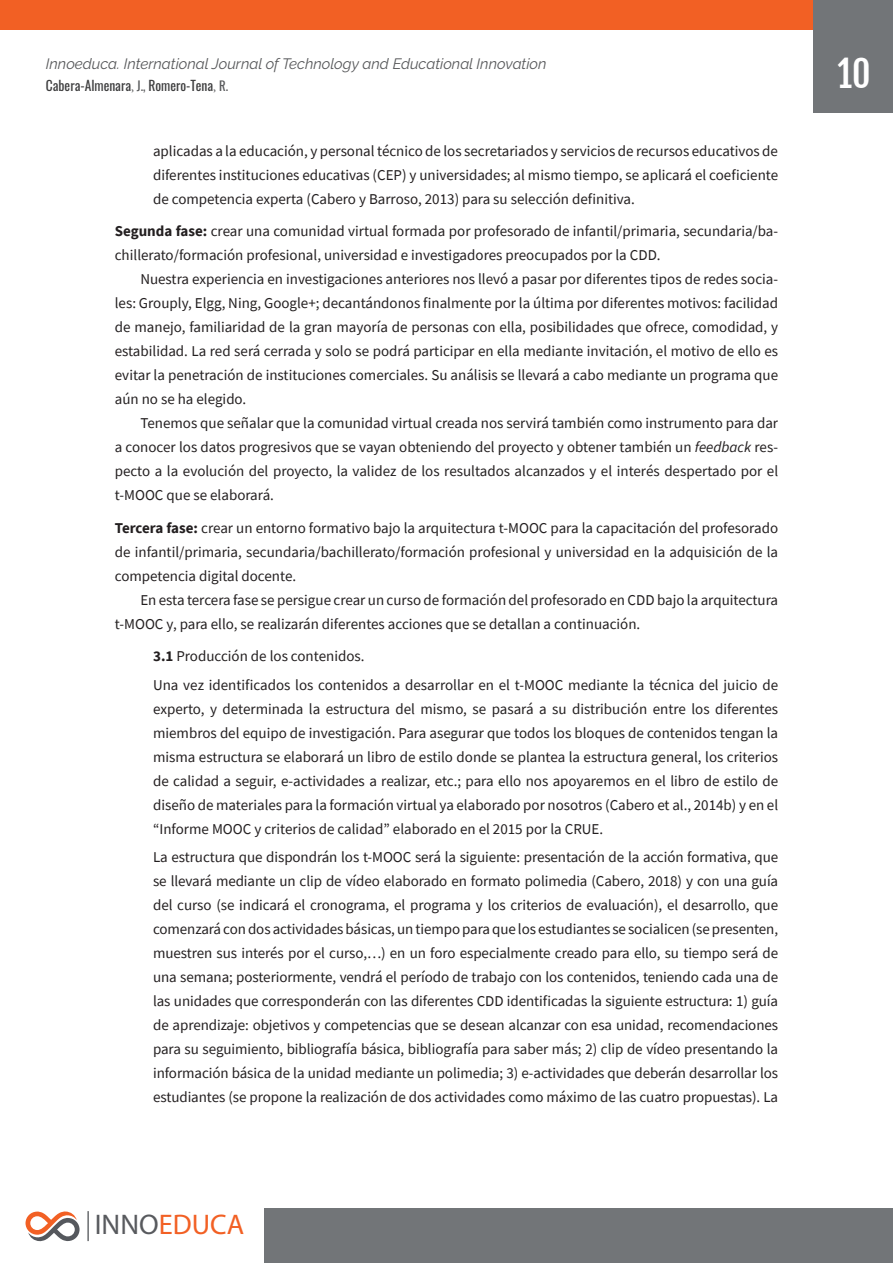
<style>
.page{position:relative;width:893px;height:1263px;background:#fff}
.page>*{position:absolute;margin:0;border:0;box-sizing:border-box;transform-origin:0 0}
.t1{font:36px "Fjalla One";color:#fff}
.t2{font:28.5px "Myriad Pro";color:#f26024}
.t3{font:15px/24px "Source Sans Pro";color:#231f20;text-align:justify}
.t4{font:italic 15px "Raleway";color:#57585a}
.t5{font:13.5px "Oswald";color:#3e3e3f}
.s1{font-family:"Minion Pro";font-size:12.75px;color:#57585a}
.s2{font-size:12.75px;color:#57585a}
.s3{font-weight:700}
.s4{font-style:italic}
.s5{color:#585a5e}
</style>
<div class="page">
<div style="left:0;top:0;width:893px;height:30px;background:#f26024"></div>
<div style="left:814px;top:0;width:79px;height:112px;background:#727578"></div>
<div style="left:264px;top:1209px;width:629px;height:54px;background:#727578"></div>
<img style="left:87px;top:1211px;width:2px;height:30px">
<svg style="left:26px;top:1211px;width:54px;height:30px"></svg>
<p class="t4" style="left:46px;top:55px;width:502px">Innoeduca. International Journal of Technology and Educational Innovation</p>
<p class="t5" style="left:46px;top:74px;width:184px">Cabera-Almenara<span class="s1">,</span> <span class="s2">J.,</span> Romero-Tena<span class="s1">,</span> <span class="s2">R.</span></p>
<p class="t3" style="left:153px;top:139px;width:627px">aplicadas a la educación, y personal técnico de los secretariados y servicios de recursos educativos de diferentes instituciones educativas (CEP) y universidades; al mismo tiempo, se aplicará el coeficiente de competencia experta (Cabero y Barroso, 2013) para su selección definitiva.</p>
<p class="t3" style="left:115px;top:219px;width:665px"><span class="s3">Segunda fase:</span> crear una comunidad virtual formada por profesorado de infantil/primaria, secundaria/ba&shy;chillerato/formación profesional, universidad e investigadores preocupados por la CDD.</p>
<p class="t3" style="left:115px;top:267px;width:665px;text-indent:26px">Nuestra experiencia en investigaciones anteriores nos llevó a pasar por diferentes tipos de redes socia&shy;les: Grouply, Elgg, Ning, Google+; decantándonos finalmente por la última por diferentes motivos: facilidad de manejo, familiaridad de la gran mayoría de personas con ella, posibilidades que ofrece, comodidad, y estabilidad. La red será cerrada y solo se podrá participar en ella mediante invitación, el motivo de ello es evitar la penetración de instituciones comerciales. Su análisis se llevará a cabo mediante un programa que aún no se ha elegido.</p>
<p class="t3" style="left:115px;top:411px;width:665px;text-indent:26px">Tenemos que señalar que la comunidad virtual creada nos servirá también como instrumento para dar a conocer los datos progresivos que se vayan obteniendo del proyecto y obtener también un <span class="s4">feedback</span> res&shy;pecto a la evolución del proyecto, la validez de los resultados alcanzados y el interés despertado por el t-MOOC que se elaborará.</p>
<p class="t3" style="left:115px;top:516px;width:665px"><span class="s3">Tercera fase:</span> crear un entorno formativo bajo la arquitectura t-MOOC para la capacitación del profesorado de infantil/primaria, secundaria/bachillerato/formación profesional y universidad en la adquisición de la competencia digital docente.</p>
<p class="t3" style="left:115px;top:588px;width:665px;text-indent:26px">En esta tercera fase se persigue crear un curso de formación del profesorado en CDD bajo la arquitectura t-MOOC y, para ello, se realizarán diferentes acciones que se detallan a continuación.</p>
<p class="t3" style="left:153px;top:642px;width:627px;line-height:28.2px"><span class="s3">3.1</span> Producción de los contenidos.<br>Una vez identificados los contenidos a desarrollar en el t-MOOC mediante la técnica del juicio de</p>
<p class="t3" style="left:153px;top:697px;width:627px">experto, y determinada la estructura del mismo, se pasará a su distribución entre los diferentes miembros del equipo de investigación. Para asegurar que todos los bloques de contenidos tengan la misma estructura se elaborará un libro de estilo donde se plantea la estructura general, los criterios de calidad a seguir, e-actividades a realizar, etc.; para ello nos apoyaremos en el libro de estilo de diseño de materiales para la formación virtual ya elaborado por nosotros (Cabero et al., 2014b) y en el “Informe MOOC y criterios de calidad” elaborado en el 2015 por la CRUE.</p>
<p class="t3" style="left:153px;top:845px;width:627px">La estructura que dispondrán los t-MOOC será la siguiente: presentación de la acción formativa, que se llevará mediante un clip de vídeo elaborado en formato polimedia (Cabero, 2018) y con una guía del curso (se indicará el cronograma, el programa y los criterios de evaluación), el desarrollo, que comenzará con dos actividades básicas, un tiempo para que los estudiantes se socialicen (se presenten, muestren sus interés por el curso,…) en un foro especialmente creado para ello, su tiempo será de una semana; posteriormente, vendrá el período de trabajo con los contenidos, teniendo cada una de las unidades que corresponderán con las diferentes CDD identificadas la siguiente estructura: 1) guía de aprendizaje: objetivos y competencias que se desean alcanzar con esa unidad, recomendaciones para su seguimiento, bibliografía básica, bibliografía para saber más; 2) clip de vídeo presentando la información básica de la unidad mediante un polimedia; 3) e-actividades que deberán desarrollar los estudiantes (se propone la realización de dos actividades como máximo de las cuatro propuestas). La</p>
<h2 class="t2" style="left:95px;top:1207px;width:151px"><span class="s5">INNO</span>EDUCA</h2>
<h1 class="t1" style="left:837px;top:52px;width:34px">10</h1>
</div>
